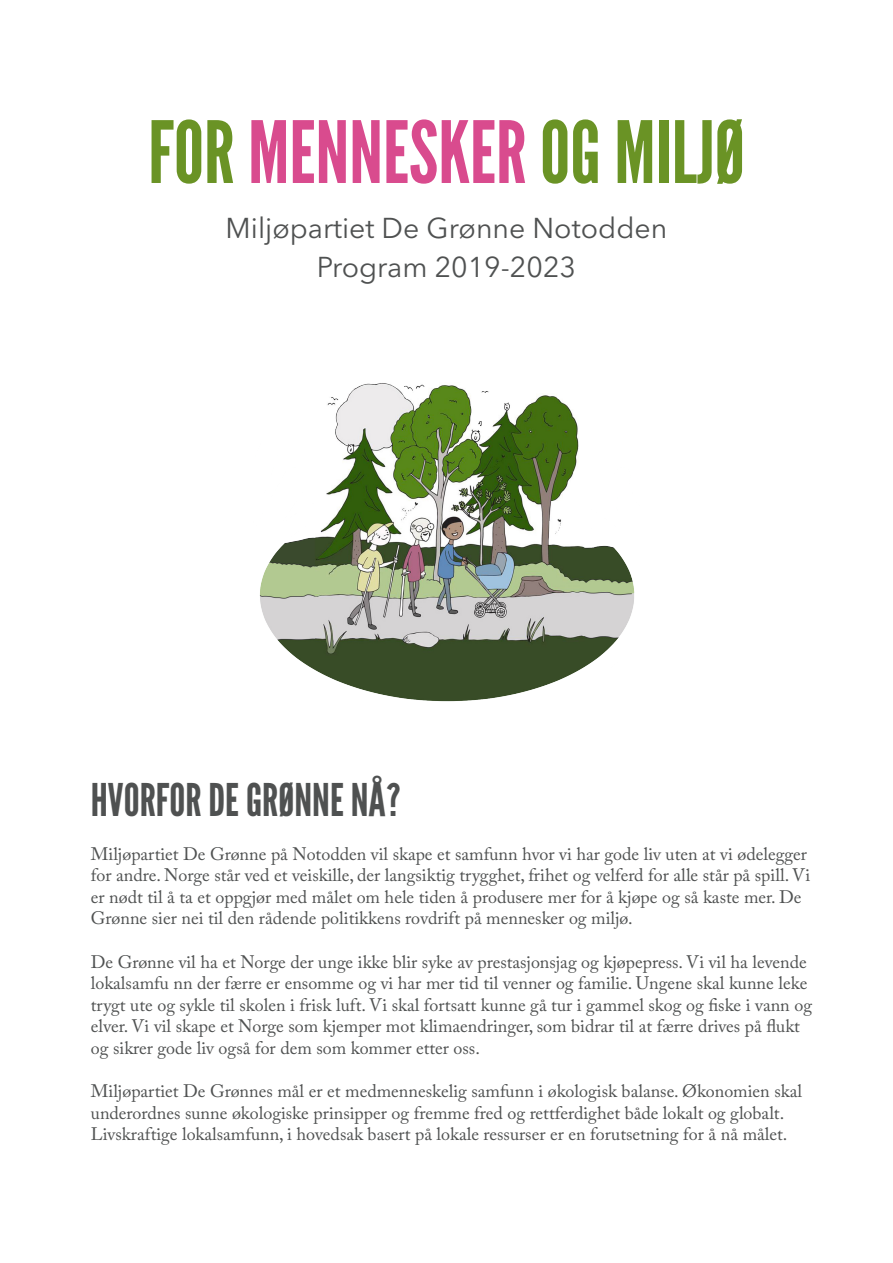
<style>
.page{position:relative;width:893px;height:1263px;background:#fff}
.page>*{position:absolute;margin:0;border:0;box-sizing:border-box;transform-origin:0 0}
.t1{font:85.5px "MDG Gothic";color:#6a9325}
.t2{font:45px "MDG Gothic";color:#4f5151}
.t3{font:28.5px "Avenir Next LT Pro";color:#4f5151}
.t4{font:18px/21.6px "Adobe Caslon Pro";color:#4f5151}
.s1{color:#d94b8e}
</style>
<div class="page">
<img style="left:259px;top:383px;width:376px;height:319px">
<p class="t1" style="left:148px;top:102px;width:598px">FOR <span class="s1">MENNESKER</span> OG MILJØ</p>
<p class="t3" style="left:226px;top:211px;width:443px">Miljøpartiet De Grønne Notodden</p>
<p class="t3" style="left:317px;top:250px;width:261px">Program 2019-2023</p>
<p class="t2" style="left:91px;top:773px;width:311px">HVORFOR DE GRØNNE NÅ?</p>
<p class="t4" style="left:91px;top:842px;width:721px">Miljøpartiet De Grønne på Notodden vil skape et samfunn hvor vi har gode liv uten at vi ødelegger for andre. Norge står ved et veiskille, der langsiktig trygghet, frihet og velferd for alle står på spill. Vi er nødt til å ta et oppgjør med målet om hele tiden å produsere mer for å kjøpe og så kaste mer. De Grønne sier nei til den rådende politikkens rovdrift på mennesker og miljø.</p>
<p class="t4" style="left:91px;top:950px;width:723px">De Grønne vil ha et Norge der unge ikke blir syke av prestasjonsjag og kjøpepress. Vi vil ha levende lokalsamfu nn der færre er ensomme og vi har mer tid til venner og familie. Ungene skal kunne leke trygt ute og sykle til skolen i frisk luft. Vi skal fortsatt kunne gå tur i gammel skog og fiske i vann og elver. Vi vil skape et Norge som kjemper mot klimaendringer, som bidrar til at færre drives på flukt og sikrer gode liv også for dem som kommer etter oss.</p>
<p class="t4" style="left:91px;top:1080px;width:713px">Miljøpartiet De Grønnes mål er et medmenneskelig samfunn i økologisk balanse. Økonomien skal underordnes sunne økologiske prinsipper og fremme fred og rettferdighet både lokalt og globalt.<br>Livskraftige lokalsamfunn, i hovedsak basert på lokale ressurser er en forutsetning for å nå målet.</p>
</div>
